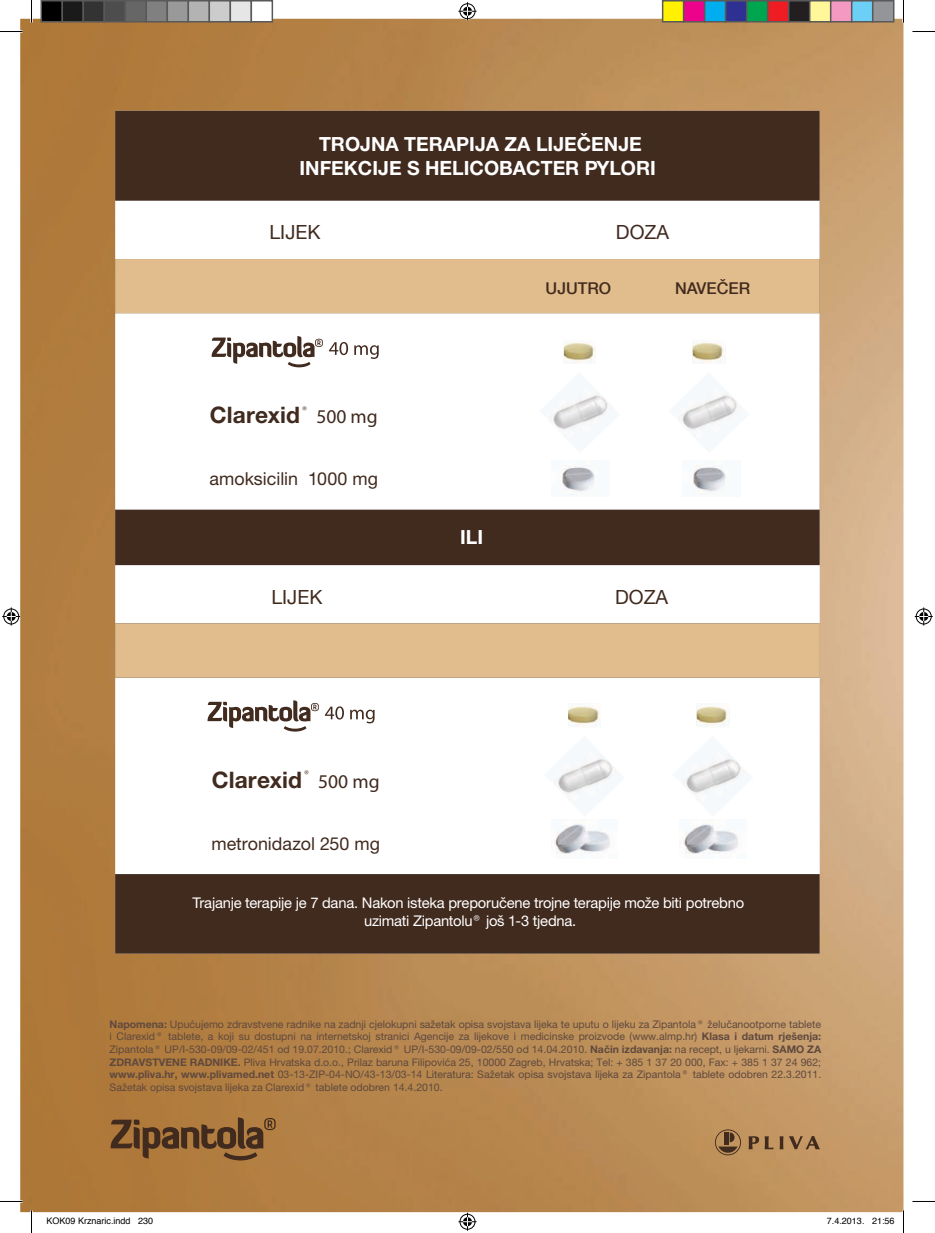
<style>
.page{position:relative;width:935px;height:1233px;background:#fff}
.page>*{position:absolute;margin:0;border:0;box-sizing:border-box;transform-origin:0 0}
.t1{font:700 22.8px "Helvetica Neue CE";letter-spacing:.005em;color:#412a1e}
.t2{font:700 19.65px "Helvetica Neue CE";color:#fff}
.t3{font:700 19.5px "Helvetica Neue CE";color:#fff}
.t4{font:19.5px "Helvetica Neue";color:#412a1e}
.t5{font:17.85px "Helvetica Neue CE";color:#412a1e}
.t6{font:500 16.2px "Helvetica Neue";color:#412a1e}
.t7{font:14.7px/17.7px "Helvetica Neue CE";letter-spacing:-.015em;color:#fff;text-align:center}
.t8{font:10.5px/12.6px "Helvetica Neue CE";color:#5f493e;text-align:justify}
.t9{font:9px "Helvetica";color:#000}
.s1{font-size:19.5px}
.s2{font-family:"Myriad Pro";font-weight:400;font-size:19.5px}
.s3{font-weight:700}
</style>
<div class="page">
<img style="left:20px;top:19px;width:883px;height:1192px">
<svg style="left:110px;top:1117px;width:166px;height:43px;background:#885e32"></svg>
<svg style="left:715px;top:1129px;width:26px;height:26px"></svg>
<svg style="left:779px;top:1136px;width:4px;height:13px"></svg>
<svg style="left:789px;top:1135px;width:31px;height:14px"></svg>
<svg style="left:748px;top:1136px;width:25px;height:13px"></svg>
<div style="left:115px;top:111px;width:704px;height:842px;background:#412a1e"></div>
<svg style="left:115px;top:677px;width:705px;height:197px"></svg>
<svg style="left:325px;top:706px;width:19px;height:13px"></svg>
<svg style="left:350px;top:709px;width:24px;height:14px"></svg>
<svg style="left:207px;top:700px;width:112px;height:31px"></svg>
<img style="left:568px;top:704px;width:33px;height:23px">
<img style="left:544px;top:735px;width:81px;height:81px">
<img style="left:551px;top:819px;width:67px;height:39px">
<img style="left:696px;top:704px;width:33px;height:23px">
<img style="left:672px;top:735px;width:81px;height:81px">
<img style="left:679px;top:819px;width:67px;height:39px">
<svg style="left:115px;top:313px;width:704px;height:196px"></svg>
<svg style="left:115px;top:565px;width:705px;height:112px"></svg>
<svg style="left:115px;top:201px;width:704px;height:112px"></svg>
<svg style="left:329px;top:342px;width:19px;height:13px"></svg>
<svg style="left:354px;top:345px;width:25px;height:14px"></svg>
<svg style="left:211px;top:336px;width:112px;height:31px"></svg>
<img style="left:563px;top:340px;width:33px;height:24px">
<img style="left:539px;top:372px;width:81px;height:81px">
<img style="left:692px;top:340px;width:33px;height:24px">
<img style="left:668px;top:372px;width:81px;height:81px">
<img style="left:551px;top:460px;width:58px;height:36px">
<img style="left:683px;top:460px;width:58px;height:36px">
<svg style="left:0;top:31px;width:23px;height:1px"></svg>
<svg style="left:912px;top:31px;width:23px;height:1px"></svg>
<svg style="left:0;top:1200px;width:23px;height:2px"></svg>
<svg style="left:912px;top:1201px;width:23px;height:1px"></svg>
<svg style="left:31px;top:0;width:1px;height:23px"></svg>
<svg style="left:31px;top:1210px;width:1px;height:22px"></svg>
<svg style="left:902px;top:0;width:2px;height:23px"></svg>
<svg style="left:902px;top:1210px;width:2px;height:22px"></svg>
<svg style="left:458px;top:2px;width:18px;height:18px"></svg>
<svg style="left:458px;top:1212px;width:18px;height:18px"></svg>
<svg style="left:2px;top:607px;width:18px;height:18px"></svg>
<svg style="left:914px;top:607px;width:18px;height:18px"></svg>
<div style="left:41px;top:1px;width:21px;height:21px;background:#000"></div>
<div style="left:40px;top:0;width:23px;height:23px;border:2px solid #595959"></div>
<div style="left:62px;top:1px;width:21px;height:21px;background:#1a1a1a"></div>
<div style="left:62px;top:0;width:22px;height:23px;border:2px solid #595959"></div>
<div style="left:83px;top:1px;width:21px;height:21px;background:#333"></div>
<div style="left:82px;top:0;width:23px;height:23px;border:2px solid #595959"></div>
<div style="left:104px;top:1px;width:21px;height:21px;background:#4d4d4d"></div>
<div style="left:104px;top:0;width:22px;height:23px;border:2px solid #595959"></div>
<div style="left:125px;top:1px;width:21px;height:21px;background:#666"></div>
<div style="left:124px;top:0;width:23px;height:23px;border:2px solid #595959"></div>
<div style="left:146px;top:1px;width:21px;height:21px;background:#808080"></div>
<div style="left:146px;top:0;width:22px;height:23px;border:2px solid #595959"></div>
<div style="left:167px;top:1px;width:21px;height:21px;background:#999"></div>
<div style="left:166px;top:0;width:23px;height:23px;border:2px solid #595959"></div>
<div style="left:188px;top:1px;width:21px;height:21px;background:#b3b3b3"></div>
<div style="left:188px;top:0;width:22px;height:23px;border:2px solid #595959"></div>
<div style="left:209px;top:1px;width:21px;height:21px;background:#ccc"></div>
<div style="left:208px;top:0;width:23px;height:23px;border:2px solid #595959"></div>
<div style="left:230px;top:1px;width:21px;height:21px;background:#e6e6e6"></div>
<div style="left:230px;top:0;width:22px;height:23px;border:2px solid #595959"></div>
<div style="left:251px;top:1px;width:21px;height:21px;background:#fff"></div>
<div style="left:250px;top:0;width:23px;height:23px;border:2px solid #595959"></div>
<div style="left:662px;top:1px;width:21px;height:21px;background:#fff101"></div>
<div style="left:662px;top:0;width:22px;height:23px;border:2px solid #595959"></div>
<div style="left:683px;top:1px;width:21px;height:21px;background:#ed028c"></div>
<div style="left:683px;top:0;width:22px;height:23px;border:2px solid #595959"></div>
<div style="left:704px;top:1px;width:21px;height:21px;background:#00aeef"></div>
<div style="left:704px;top:0;width:22px;height:23px;border:2px solid #595959"></div>
<div style="left:725px;top:1px;width:21px;height:21px;background:#2e3092"></div>
<div style="left:725px;top:0;width:22px;height:23px;border:2px solid #595959"></div>
<div style="left:746px;top:1px;width:21px;height:21px;background:#00a54f"></div>
<div style="left:746px;top:0;width:22px;height:23px;border:2px solid #595959"></div>
<div style="left:767px;top:1px;width:21px;height:21px;background:#ee1d23"></div>
<div style="left:767px;top:0;width:22px;height:23px;border:2px solid #595959"></div>
<div style="left:788px;top:1px;width:21px;height:21px;background:#231f20"></div>
<div style="left:788px;top:0;width:22px;height:23px;border:2px solid #595959"></div>
<div style="left:809px;top:1px;width:21px;height:21px;background:#fff79a"></div>
<div style="left:809px;top:0;width:22px;height:23px;border:2px solid #595959"></div>
<div style="left:830px;top:1px;width:21px;height:21px;background:#f499c2"></div>
<div style="left:830px;top:0;width:22px;height:23px;border:2px solid #595959"></div>
<div style="left:851px;top:1px;width:21px;height:21px;background:#6bcff6"></div>
<div style="left:851px;top:0;width:22px;height:23px;border:2px solid #595959"></div>
<div style="left:872px;top:1px;width:21px;height:21px;background:#939598"></div>
<div style="left:872px;top:0;width:22px;height:23px;border:2px solid #595959"></div>
<h3 class="t3" style="left:319px;top:132px;width:324px">TROJNA TERAPIJA ZA LIJEČENJE</h3>
<h2 class="t2" style="left:299px;top:156px;width:358px"><span class="s1">INFEKCIJE S</span> HELICOBACTER PYLORI</h2>
<h3 class="t4" style="left:269px;top:218px;width:52px">LIJEK</h3>
<h3 class="t4" style="left:616px;top:218px;width:55px">DOZA</h3>
<h1 class="t1" style="left:210px;top:401px;width:169px">Clarexid<sup>®</sup> <span class="s2">500 mg</span></h1>
<h3 class="t5" style="left:209px;top:468px;width:170px">amoksicilin 1000 mg</h3>
<h3 class="t6" style="left:545px;top:275px;width:67px">UJUTRO</h3>
<h3 class="t6" style="left:675px;top:275px;width:77px">NAVEČER</h3>
<h3 class="t3" style="left:460px;top:524px;width:25px">ILI</h3>
<h3 class="t4" style="left:271px;top:582px;width:52px">LIJEK</h3>
<h3 class="t4" style="left:615px;top:582px;width:55px">DOZA</h3>
<h1 class="t1" style="left:212px;top:765px;width:169px">Clarexid<sup>®</sup> <span class="s2">500 mg</span></h1>
<h3 class="t5" style="left:211px;top:832px;width:170px">metronidazol 250 mg</h3>
<h3 class="t7" style="left:192px;top:894px;width:553px">Trajanje terapije je 7 dana. Nakon isteka preporučene trojne terapije može biti potrebno uzimati Zipantolu® još 1-3 tjedna.</h3>
<p class="t8" style="left:110px;top:1017px;width:713px"><span class="s3">Napomena:</span> Upućujemo zdravstvene radnike na zadnji cjelokupni sažetak opisa svojstava lijeka te uputu o lijeku za Zipantola® želučanootporne tablete i Clarexid® tablete, a koji su dostupni na internetskoj stranici Agencije za lijekove i medicinske proizvode (www.almp.hr) <span class="s3">Klasa i datum rješenja:<br></span>Zipantola® UP/I-530-09/09-02/451 od 19.07.2010.; Clarexid® UP/I-530-09/09-02/550 od 14.04.2010. <span class="s3">Način izdavanja:</span> na recept, u ljekarni. <span class="s3">SAMO ZA ZDRAVSTVENE RADNIKE.</span> Pliva Hrvatska d.o.o., Prilaz baruna Filipovića 25, 10000 Zagreb, Hrvatska; Tel: + 385 1 37 20 000, Fax: + 385 1 37 24 962; <span class="s3">www.pliva.hr, www.plivamed.net</span> 03-13-ZIP-04-NO/43-13/03-14 Literatura: Sažetak opisa svojstava lijeka za Zipantola® tablete odobren 22.3.2011.<br>Sažetak opisa svojstava lijeka za Clarexid® tablete odobren 14.4.2010.</p>
<p class="t9" style="left:46px;top:1213px;width:108px">KOK09 Krznaric.indd 230</p>
<p class="t9" style="left:827px;top:1213px;width:69px">7.4.2013. 21:56</p>
</div>
